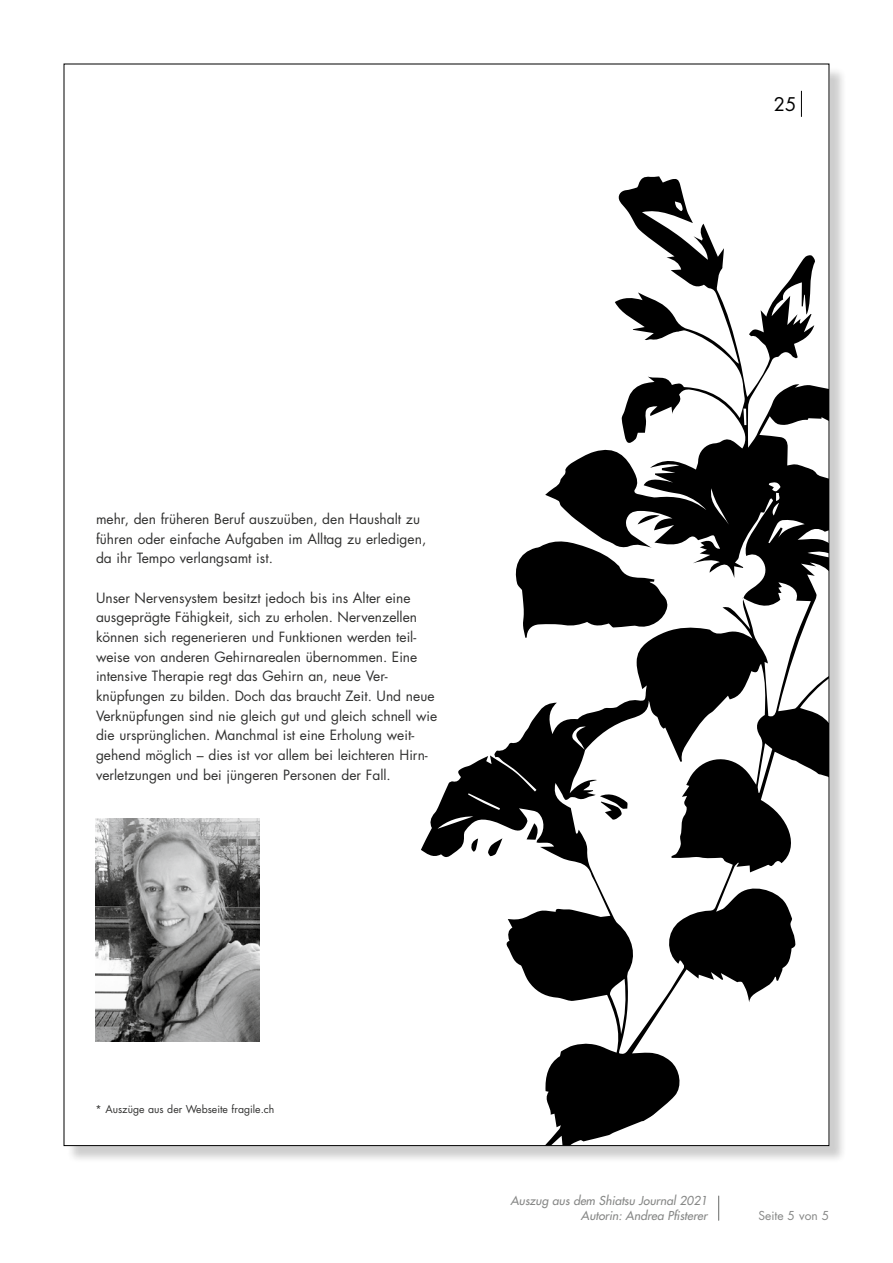
<style>
.page{position:relative;width:893px;height:1263px;background:#fff}
.page>*{position:absolute;margin:0;border:0;box-sizing:border-box;transform-origin:0 0}
.t1{font:18.3px "Futura Std";color:#000}
.t2{font:13.8px/19.6px "Futura Std";color:#30302f}
.t3{font:italic 500 12px/15px "Futura Std";color:#868786;text-align:right}
.t4{font:12px "Futura Std";color:#868786}
.t5{font:10.5px "Futura Std";color:#30302f}
</style>
<div class="page">
<svg style="left:718px;top:1196px;width:1px;height:24px"></svg>
<div style="left:66px;top:66px;width:781px;height:1097px;background:#000;opacity:.2"></div>
<div style="left:64px;top:64px;width:765px;height:1081px;background:#fff"></div>
<svg style="left:801px;top:91px;width:1px;height:26px"></svg>
<svg style="left:421px;top:176px;width:406px;height:968px"></svg>
<svg style="left:513px;top:537px;width:155px;height:101px"></svg>
<svg style="left:488px;top:838px;width:14px;height:18px"></svg>
<svg style="left:527px;top:823px;width:12px;height:17px"></svg>
<svg style="left:638px;top:514px;width:22px;height:10px"></svg>
<svg style="left:470px;top:838px;width:8px;height:14px"></svg>
<svg style="left:600px;top:792px;width:28px;height:28px"></svg>
<img style="left:96px;top:819px;width:163px;height:223px">
<h1 class="t1" style="left:774px;top:93px;width:24px">25</h1>
<p class="t2" style="left:96px;top:509px;width:332px">mehr, den früheren Beruf auszuüben, den Haushalt zu führen oder einfache Aufgaben im Alltag zu erledigen, da ihr Tempo verlangsamt ist.</p>
<p class="t2" style="left:96px;top:588px;width:343px">Unser Nervensystem besitzt jedoch bis ins Alter eine ausgeprägte Fähigkeit, sich zu erholen. Nervenzellen können sich regenerieren und Funktionen werden teil&shy;weise von anderen Gehirnarealen übernommen. Eine intensive Therapie regt das Gehirn an, neue Ver&shy;knüpfungen zu bilden. Doch das braucht Zeit. Und neue Verknüpfungen sind nie gleich gut und gleich schnell wie die ursprünglichen. Manchmal ist eine Erholung weit&shy;gehend möglich – dies ist vor allem bei leichteren Hirn&shy;verletzungen und bei jüngeren Personen der Fall.</p>
<p class="t5" style="left:96px;top:1102px;width:180px">* Auszüge aus der Webseite fragile.ch</p>
<p class="t3" style="left:510px;top:1194px;width:198px">Auszug aus dem Shiatsu Journal 2021<br>Autorin: Andrea Pfisterer</p>
<p class="t4" style="left:758px;top:1208px;width:72px">Seite 5 von 5</p>
</div>
